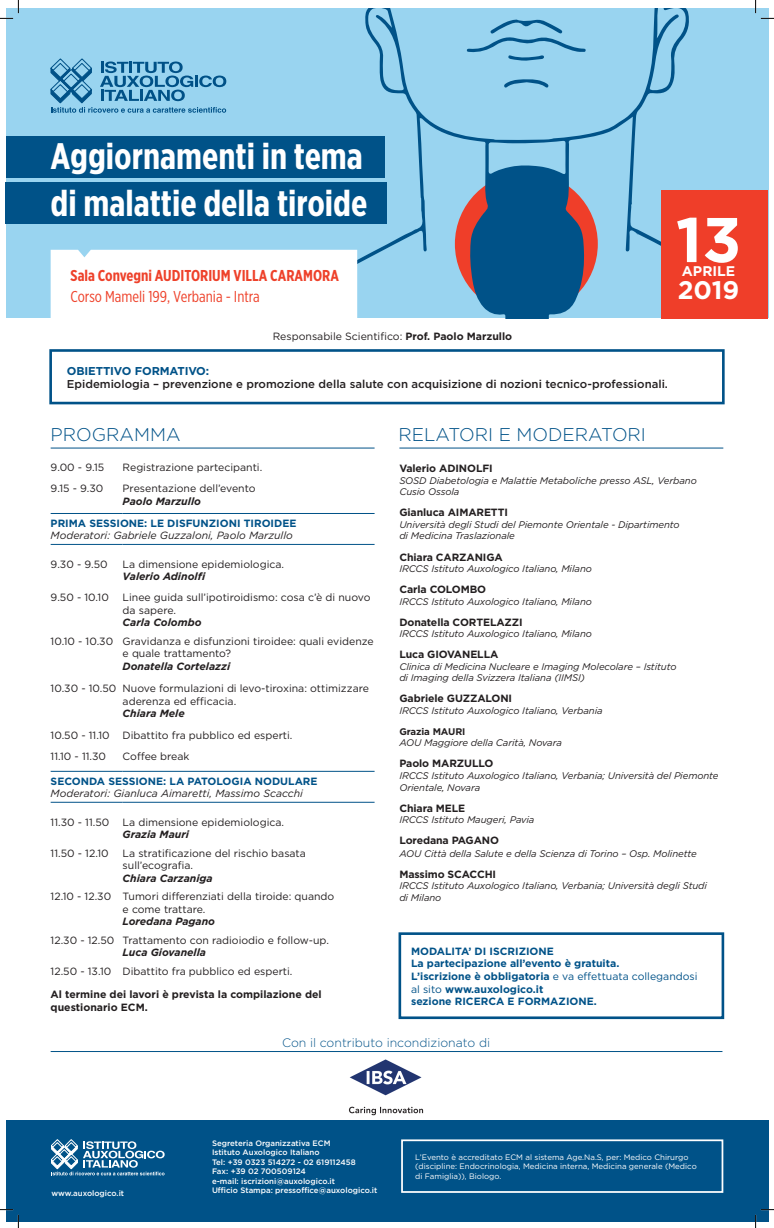
<style>
.page{position:relative;width:774px;height:1228px;background:#fff}
.page>*{position:absolute;margin:0;border:0;box-sizing:border-box;transform-origin:0 0}
.t1{font:700 63px "Gotham";color:#fff}
.t2{font:700 36.75px/47.2px "Gotham X Narrow";color:#fff}
.t3{font:700 25.38px "Gotham";color:#fff}
.t4{font:300 18.38px "Gotham";color:#005288}
.t5{font:700 15.75px "Gotham X Narrow";color:#ee412a}
.t6{font:15.75px "Gotham X Narrow";color:#ee412a}
.t7{font:700 14px "Gotham";color:#fff}
.t8{font:300 12.25px "Gotham";color:#005288}
.t9{font:500 11.38px "Gotham";color:#231f20}
.t10{font:700 11.38px "Gotham";letter-spacing:-.01em;color:#005288}
.t11{font:10.5px/12.6px "Gotham";color:#231f20}
.t12{font:700 10.5px/12.6px "Gotham";color:#005288}
.t13{font:700 10.5px/12.6px "Gotham";letter-spacing:-.01em;color:#231f20}
.t14{font:italic 700 10.5px "Gotham";color:#231f20}
.t15{font:italic 10.5px "Gotham";color:#231f20}
.t16{font:italic 9.62px/11.5px "Gotham";letter-spacing:-.01em;color:#231f20}
.t17{font:700 9.62px "Gotham";letter-spacing:-.01em;color:#231f20}
.t18{font:500 7.88px/9.5px "Gotham";color:#fff}
.t19{font:7.88px/9.5px "Gotham";color:#fff}
.s1{font-weight:700}
.s2{font-weight:400}
</style>
<div class="page">
<div style="left:6px;top:8px;width:761px;height:310px;background:#99d4f0"></div>
<svg style="left:284px;top:8px;width:405px;height:310px"></svg>
<svg style="left:503px;top:79px;width:46px;height:9px"></svg>
<svg style="left:466px;top:19px;width:119px;height:42px"></svg>
<div style="left:49px;top:349px;width:675px;height:55px;border:3px solid #005288"></div>
<svg style="left:51px;top:543px;width:323px;height:259px"></svg>
<hr style="left:51px;top:513px;width:72px;height:1px;background:#005288">
<hr style="left:123px;top:513px;width:251px;height:1px;background:#005288">
<hr style="left:51px;top:544px;width:72px;height:1px;background:#005288">
<hr style="left:123px;top:544px;width:251px;height:1px;background:#005288">
<hr style="left:51px;top:771px;width:72px;height:1px;background:#005288">
<hr style="left:123px;top:771px;width:251px;height:1px;background:#005288">
<hr style="left:51px;top:802px;width:72px;height:1px;background:#005288">
<hr style="left:123px;top:802px;width:251px;height:1px;background:#005288">
<div style="left:661px;top:190px;width:106px;height:128px;background:#ef3e29"></div>
<div style="left:51px;top:250px;width:306px;height:68px;background:#fff"></div>
<div style="left:6px;top:1119px;width:761px;height:102px;background:#005288"></div>
<div style="left:401px;top:1139px;width:322px;height:53px;border:2px solid #fff"></div>
<div style="left:398px;top:932px;width:326px;height:87px;border:3px solid #005288"></div>
<svg style="left:51px;top:1139px;width:113px;height:36px"></svg>
<hr style="left:51px;top:447px;width:323px;height:1px;background:#005288">
<hr style="left:399px;top:447px;width:324px;height:1px;background:#005288">
<div style="left:6px;top:136px;width:378px;height:42px;background:#005288"></div>
<div style="left:6px;top:182px;width:381px;height:41px;background:#005288"></div>
<svg style="left:51px;top:59px;width:175px;height:54px"></svg>
<hr style="left:51px;top:1050px;width:671px;height:1px;background:#005288">
<img style="left:349px;top:1059px;width:75px;height:56px">
<svg style="left:0;top:0;width:19px;height:19px"></svg>
<svg style="left:0;top:1209px;width:19px;height:18px"></svg>
<svg style="left:755px;top:0;width:18px;height:19px"></svg>
<svg style="left:754px;top:1208px;width:19px;height:19px"></svg>
<h2 class="t2" style="left:51px;top:132px;width:318px">Aggiornamenti in tema di malattie della tiroide</h2>
<h3 class="t5" style="left:70px;top:266px;width:270px">Sala Convegni AUDITORIUM VILLA CARAMORA</h3>
<h3 class="t6" style="left:70px;top:287px;width:191px">Corso Mameli 199, Verbania - Intra</h3>
<h1 class="t1" style="left:675px;top:198px;width:67px">13</h1>
<h3 class="t7" style="left:681px;top:262px;width:55px">APRILE</h3>
<h3 class="t3" style="left:677px;top:273px;width:63px">2019</h3>
<p class="t11" style="left:273px;top:329px;width:241px">Responsabile Scientifico: <span class="s1">Prof. Paolo Marzullo</span></p>
<p class="t10" style="left:67px;top:363px;width:144px">OBIETTIVO FORMATIVO:</p>
<p class="t9" style="left:67px;top:376px;width:602px">Epidemiologia – prevenzione e promozione della salute con acquisizione di nozioni tecnico-professionali.</p>
<h3 class="t4" style="left:51px;top:422px;width:131px">PROGRAMMA</h3>
<h3 class="t4" style="left:398px;top:422px;width:249px">RELATORI E MODERATORI</h3>
<p class="t11" style="left:51px;top:461px;width:55px">9.00 - 9.15</p>
<p class="t11" style="left:123px;top:461px;width:141px">Registrazione partecipanti.</p>
<p class="t11" style="left:51px;top:482px;width:54px">9.15 - 9.30</p>
<p class="t11" style="left:123px;top:482px;width:134px">Presentazione dell’evento</p>
<p class="t14" style="left:123px;top:494px;width:80px">Paolo Marzullo</p>
<p class="t12" style="left:51px;top:516px;width:247px">PRIMA SESSIONE: LE DISFUNZIONI TIROIDEE</p>
<p class="t15" style="left:51px;top:529px;width:243px">Moderatori: Gabriele Guzzaloni, Paolo Marzullo</p>
<p class="t11" style="left:51px;top:557px;width:58px">9.30 - 9.50</p>
<p class="t11" style="left:123px;top:557px;width:163px">La dimensione epidemiologica.</p>
<p class="t14" style="left:123px;top:569px;width:85px">Valerio Adinolfi</p>
<p class="t11" style="left:51px;top:591px;width:60px">9.50 - 10.10</p>
<p class="t11" style="left:123px;top:591px;width:249px">Linee guida sull’ipotiroidismo: cosa c’è di nuovo da sapere.</p>
<p class="t14" style="left:123px;top:615px;width:80px">Carla Colombo</p>
<p class="t11" style="left:123px;top:634px;width:252px;text-indent:-72px">10.10 - 10.30 Gravidanza e disfunzioni tiroidee: quali evidenze e quale trattamento?</p>
<p class="t14" style="left:123px;top:659px;width:109px">Donatella Cortelazzi</p>
<p class="t11" style="left:123px;top:681px;width:248px;text-indent:-72px">10.30 - 10.50 Nuove formulazioni di levo-tiroxina: ottimizzare aderenza ed efficacia.</p>
<p class="t14" style="left:123px;top:706px;width:64px">Chiara Mele</p>
<p class="t11" style="left:51px;top:724px;width:243px;line-height:21px">10.50 - 11.10 Dibattito fra pubblico ed esperti.<br>11.10 - 11.30</p>
<p class="t11" style="left:123px;top:749px;width:68px">Coffee break</p>
<p class="t12" style="left:51px;top:774px;width:268px">SECONDA SESSIONE: LA PATOLOGIA NODULARE</p>
<p class="t15" style="left:51px;top:786px;width:254px">Moderatori: Gianluca Aimaretti, Massimo Scacchi</p>
<p class="t11" style="left:51px;top:815px;width:60px">11.30 - 11.50</p>
<p class="t11" style="left:123px;top:815px;width:163px">La dimensione epidemiologica.</p>
<p class="t14" style="left:123px;top:827px;width:68px">Grazia Mauri</p>
<p class="t11" style="left:51px;top:846px;width:59px">11.50 - 12.10</p>
<p class="t11" style="left:123px;top:846px;width:185px">La stratificazione del rischio basata sull’ecografia.</p>
<p class="t14" style="left:123px;top:871px;width:92px">Chiara Carzaniga</p>
<p class="t11" style="left:123px;top:889px;width:213px;text-indent:-72px">12.10 - 12.30 Tumori differenziati della tiroide: quando e come trattare.</p>
<p class="t14" style="left:123px;top:914px;width:94px">Loredana Pagano</p>
<p class="t11" style="left:51px;top:933px;width:280px">12.30 - 12.50 Trattamento con radioiodio e follow-up.</p>
<p class="t14" style="left:123px;top:945px;width:85px">Luca Giovanella</p>
<p class="t11" style="left:51px;top:964px;width:243px">12.50 - 13.10 Dibattito fra pubblico ed esperti.</p>
<p class="t13" style="left:51px;top:988px;width:272px">Al termine dei lavori è prevista la compilazione del questionario ECM.</p>
<p class="t13" style="left:399px;top:462px;width:95px">Valerio ADINOLFI</p>
<p class="t16" style="left:399px;top:474px;width:299px">SOSD Diabetologia e Malattie Metaboliche presso ASL, Verbano<br>Cusio Ossola</p>
<p class="t13" style="left:399px;top:506px;width:110px">Gianluca AIMARETTI</p>
<p class="t16" style="left:399px;top:518px;width:282px">Università degli Studi del Piemonte Orientale - Dipartimento di Medicina Traslazionale</p>
<p class="t13" style="left:399px;top:550px;width:105px">Chiara CARZANIGA</p>
<p class="t16" style="left:399px;top:562px;width:194px">IRCCS Istituto Auxologico Italiano, Milano</p>
<p class="t13" style="left:399px;top:583px;width:88px">Carla COLOMBO</p>
<p class="t16" style="left:399px;top:595px;width:194px">IRCCS Istituto Auxologico Italiano, Milano</p>
<p class="t13" style="left:399px;top:615px;width:125px">Donatella CORTELAZZI</p>
<p class="t16" style="left:399px;top:627px;width:194px">IRCCS Istituto Auxologico Italiano, Milano</p>
<p class="t13" style="left:399px;top:648px;width:100px">Luca GIOVANELLA</p>
<p class="t16" style="left:399px;top:660px;width:278px">Clinica di Medicina Nucleare e Imaging Molecolare – Istituto di Imaging della Svizzera Italiana (IIMSI)</p>
<p class="t13" style="left:399px;top:692px;width:114px">Gabriele GUZZALONI</p>
<p class="t16" style="left:399px;top:704px;width:205px">IRCCS Istituto Auxologico Italiano, Verbania</p>
<p class="t17" style="left:399px;top:725px;width:68px">Grazia MAURI</p>
<p class="t16" style="left:399px;top:737px;width:164px">AOU Maggiore della Carità, Novara</p>
<p class="t13" style="left:399px;top:757px;width:95px">Paolo MARZULLO</p>
<p class="t16" style="left:399px;top:769px;width:320px">IRCCS Istituto Auxologico Italiano, Verbania; Università del Piemonte<br>Orientale, Novara</p>
<p class="t13" style="left:399px;top:801px;width:67px">Chiara MELE</p>
<p class="t16" style="left:399px;top:813px;width:137px">IRCCS Istituto Maugeri, Pavia</p>
<p class="t13" style="left:399px;top:834px;width:101px">Loredana PAGANO</p>
<p class="t16" style="left:399px;top:847px;width:299px">AOU Città della Salute e della Scienza di Torino – Osp. Molinette</p>
<p class="t13" style="left:399px;top:867px;width:98px">Massimo SCACCHI</p>
<p class="t16" style="left:399px;top:879px;width:309px">IRCCS Istituto Auxologico Italiano, Verbania; Università degli Studi di Milano</p>
<p class="t12" style="left:411px;top:944px;width:288px">MODALITA’ DI ISCRIZIONE<br>La partecipazione all’evento è gratuita.<br>L’iscrizione è obbligatoria <span class="s2">e va effettuata collegandosi al sito</span> www.auxologico.it<br>sezione RICERCA E FORMAZIONE.</p>
<p class="t8" style="left:282px;top:1034px;width:209px">Con il contributo incondizionato di</p>
<p class="t18" style="left:212px;top:1137px;width:145px">Segreteria Organizzativa ECM<br>Istituto Auxologico Italiano<br>Tel: +39 0323 514272 - 02 619112458<br>Fax: +39 02 700509124<br>e-mail: iscrizioni@auxologico.it</p>
<p class="t18" style="left:51px;top:1188px;width:74px">www.auxologico.it</p>
<p class="t18" style="left:212px;top:1185px;width:167px">Ufficio Stampa: pressoffice@auxologico.it</p>
<p class="t19" style="left:415px;top:1152px;width:283px">L’Evento è accreditato ECM al sistema Age.Na.S, per: Medico Chirurgo (discipline: Endocrinologia, Medicina interna, Medicina generale (Medico di Famiglia)), Biologo.</p>
</div>
